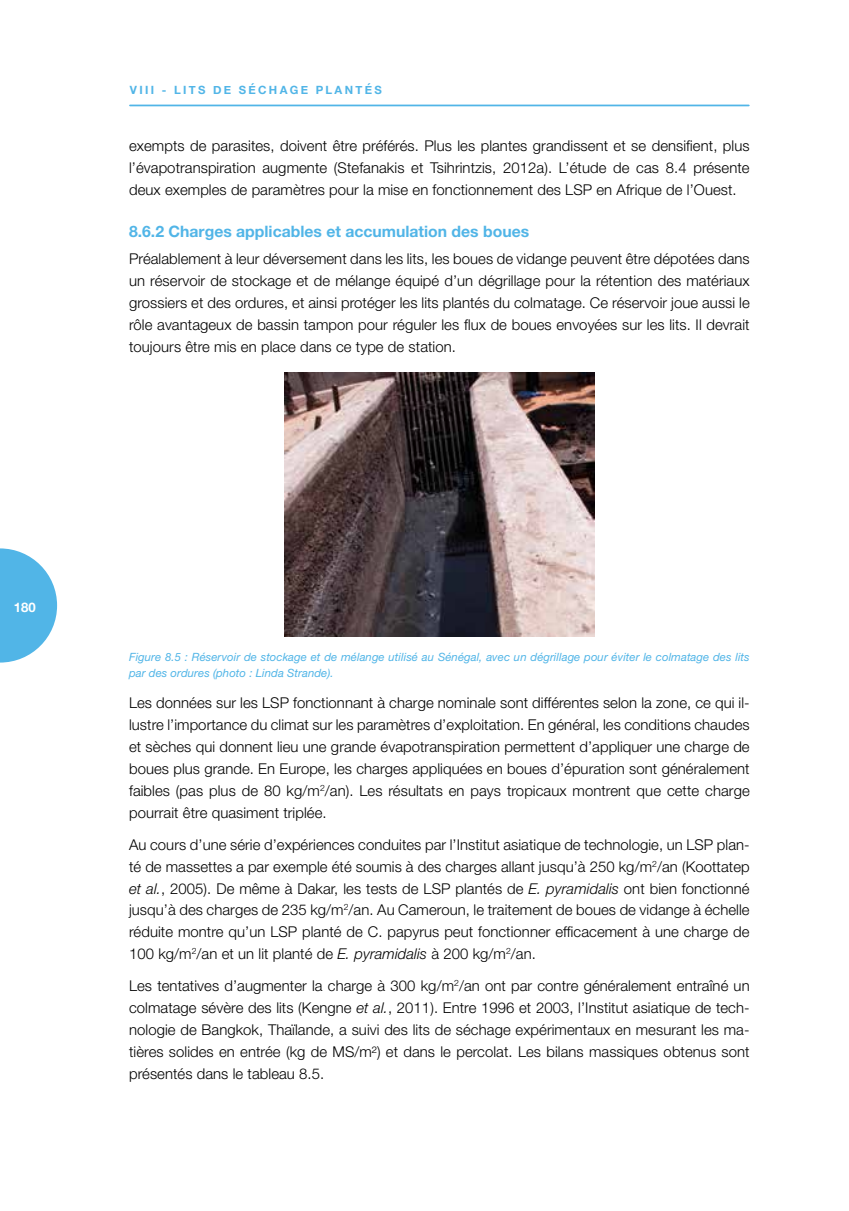
<style>
.page{position:relative;width:849px;height:1211px;background:#fff}
.page>*{position:absolute;margin:0;border:0;box-sizing:border-box;transform-origin:0 0}
.t1{font:700 15.75px "Helvetica Neue LT Std";color:#51b5e7}
.t2{font:300 14.88px/21.9px "Helvetica Neue LT Std";letter-spacing:.005em;color:#000;text-align:justify}
.t3{font:700 13.12px "Helvetica Neue";color:#fff}
.t4{font:italic 11.38px/15.8px "Helvetica Neue LT Std";letter-spacing:.005em;color:#51b5e7}
.t5{font:700 11.38px "Helvetica Neue";letter-spacing:.2em;color:#51b5e7}
.s1{font-style:italic}
</style>
<div class="page">
<svg style="left:0;top:548px;width:57px;height:114px"></svg>
<hr style="left:130px;top:105px;width:618px;height:1px;background:#51b5e7">
<img style="left:284px;top:373px;width:310px;height:263px">
<p class="t5" style="left:130px;top:81px;width:253px">VIII - LITS DE SÉCHAGE PLANTÉS</p>
<p class="t2" style="left:129px;top:134px;width:622px">exempts de parasites, doivent être préférés. Plus les plantes grandissent et se densifient, plus l’évapotranspiration augmente (Stefanakis et Tsihrintzis, 2012a). L’étude de cas 8.4 présente deux exemples de paramètres pour la mise en fonctionnement des LSP en Afrique de l’Ouest.</p>
<p class="t1" style="left:129px;top:222px;width:401px">8.6.2 Charges applicables et accumulation des boues</p>
<p class="t2" style="left:129px;top:247px;width:622px">Préalablement à leur déversement dans les lits, les boues de vidange peuvent être dépotées dans un réservoir de stockage et de mélange équipé d’un dégrillage pour la rétention des matériaux grossiers et des ordures, et ainsi protéger les lits plantés du colmatage. Ce réservoir joue aussi le rôle avantageux de bassin tampon pour réguler les flux de boues envoyées sur les lits. Il devrait toujours être mis en place dans ce type de station.</p>
<p class="t3" style="left:14px;top:597px;width:23px">180</p>
<p class="t4" style="left:129px;top:648px;width:622px">Figure 8.5 : Réservoir de stockage et de mélange utilisé au Sénégal, avec un dégrillage pour éviter le colmatage des lits par des ordures (photo : Linda Strande).</p>
<p class="t2" style="left:129px;top:692px;width:622px">Les données sur les LSP fonctionnant à charge nominale sont différentes selon la zone, ce qui il&shy;lustre l’importance du climat sur les paramètres d’exploitation. En général, les conditions chaudes et sèches qui donnent lieu une grande évapotranspiration permettent d’appliquer une charge de boues plus grande. En Europe, les charges appliquées en boues d’épuration sont généralement faibles (pas plus de 80 kg/m<sup>2</sup>/an). Les résultats en pays tropicaux montrent que cette charge pourrait être quasiment triplée.</p>
<p class="t2" style="left:129px;top:833px;width:622px">Au cours d’une série d’expériences conduites par l’Institut asiatique de technologie, un LSP plan&shy;té de massettes a par exemple été soumis à des charges allant jusqu’à 250 kg/m<sup>2</sup>/an (Koottatep <span class="s1">et al.</span>, 2005). De même à Dakar, les tests de LSP plantés de <span class="s1">E. pyramidalis</span> ont bien fonctionné jusqu’à des charges de 235 kg/m<sup>2</sup>/an. Au Cameroun, le traitement de boues de vidange à échelle réduite montre qu’un LSP planté de C. papyrus peut fonctionner efficacement à une charge de 100 kg/m<sup>2</sup>/an et un lit planté de <span class="s1">E. pyramidalis</span> à 200 kg/m<sup>2</sup>/an.</p>
<p class="t2" style="left:129px;top:974px;width:622px">Les tentatives d’augmenter la charge à 300 kg/m<sup>2</sup>/an ont par contre généralement entraîné un colmatage sévère des lits (Kengne <span class="s1">et al.</span>, 2011). Entre 1996 et 2003, l’Institut asiatique de tech&shy;nologie de Bangkok, Thaïlande, a suivi des lits de séchage expérimentaux en mesurant les ma&shy;tières solides en entrée (kg de MS/m²) et dans le percolat. Les bilans massiques obtenus sont présentés dans le tableau 8.5.</p>
</div>
